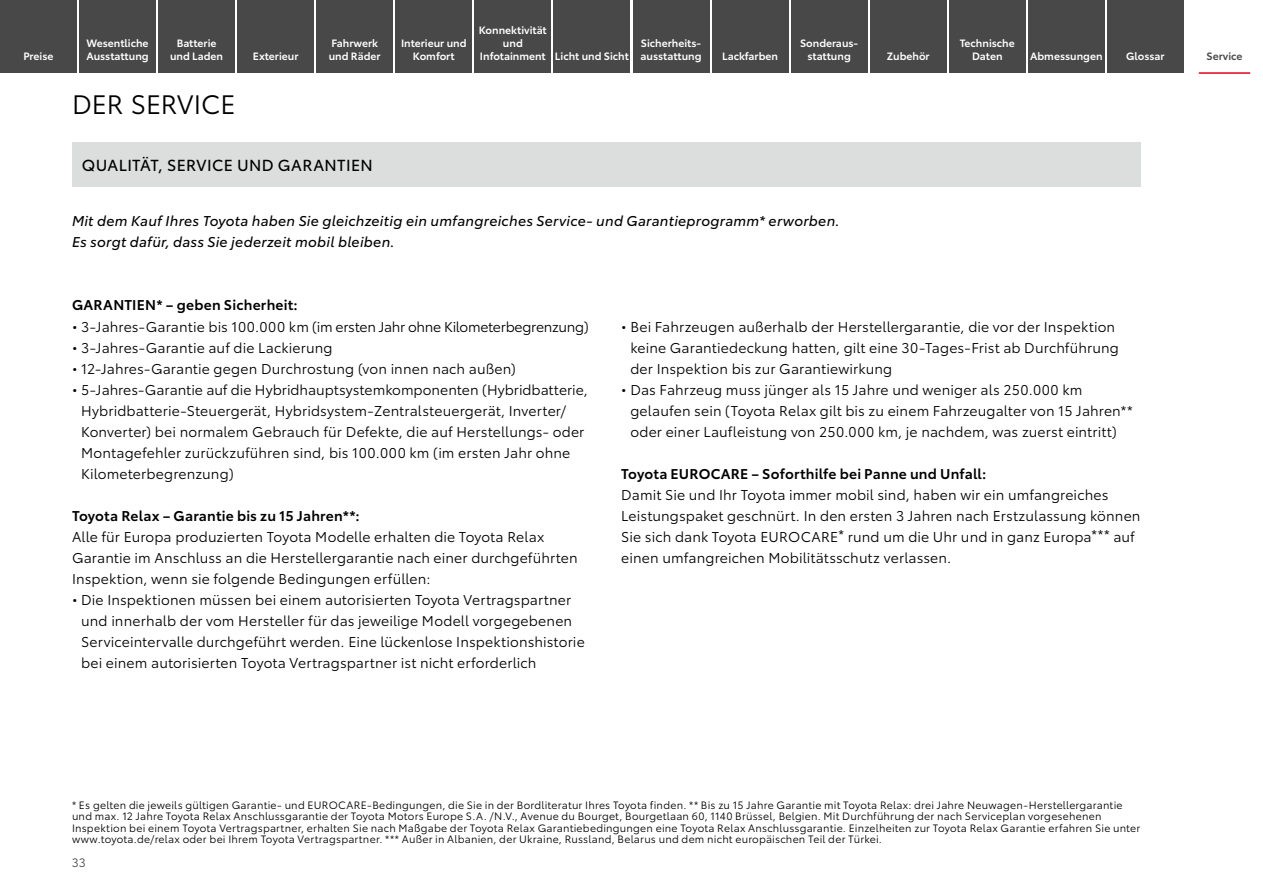
<style>
.page{position:relative;width:1263px;height:893px;background:#fff}
.page>*{position:absolute;margin:0;border:0;box-sizing:border-box;transform-origin:0 0}
.t1{font:26.25px "Toyota Type";letter-spacing:-.005em;color:#000}
.t2{font:15.75px "Toyota Type";letter-spacing:.025em;color:#000}
.t3{font:14.1px/21px "Toyota Type";letter-spacing:.01em;color:#000}
.t4{font:italic 14.1px/21px "Toyota Type";letter-spacing:.015em;color:#000}
.t5{font:14.1px "Toyota Type";letter-spacing:-.015em;color:#000}
.t6{font:600 14.1px "Toyota Type";letter-spacing:.015em;color:#000}
.t7{font:12px "Toyota Type";color:#474847}
.t8{font:10.5px/11.4px "Toyota Type";letter-spacing:.02em;color:#000}
._1_Verlinkung{font:600 10.5px/12.6px "Toyota Type";color:#fff;text-align:center}
._1_Verlinkung_aktuel{font:600 10.5px "Toyota Type";color:#474847}
.s1{font-weight:600}
</style>
<div class="page">
<div style="left:72px;top:142px;width:1069px;height:45px;background:#dcdede"></div>
<div style="left:0;top:0;width:77px;height:72px;background:#474847"></div>
<div style="left:79px;top:0;width:77px;height:72px;background:#474847"></div>
<div style="left:237px;top:0;width:77px;height:72px;background:#474847"></div>
<div style="left:158px;top:0;width:77px;height:72px;background:#474847"></div>
<div style="left:316px;top:0;width:77px;height:72px;background:#474847"></div>
<div style="left:395px;top:0;width:77px;height:72px;background:#474847"></div>
<div style="left:474px;top:0;width:77px;height:72px;background:#474847"></div>
<div style="left:553px;top:0;width:77px;height:72px;background:#474847"></div>
<div style="left:632px;top:0;width:77px;height:72px;background:#474847"></div>
<div style="left:712px;top:0;width:76px;height:72px;background:#474847"></div>
<div style="left:791px;top:0;width:77px;height:72px;background:#474847"></div>
<div style="left:870px;top:0;width:77px;height:72px;background:#474847"></div>
<div style="left:949px;top:0;width:77px;height:72px;background:#474847"></div>
<div style="left:1028px;top:0;width:77px;height:72px;background:#474847"></div>
<div style="left:1107px;top:0;width:77px;height:72px;background:#474847"></div>
<hr style="left:1199px;top:72px;width:51px;height:2px;background:#e7001d">
<p class="_1_Verlinkung" style="left:23px;top:49px;width:32px">Preise</p>
<p class="_1_Verlinkung" style="left:86px;top:36px;width:64px;text-align:left">Wesentliche<br>Ausstattung</p>
<p class="_1_Verlinkung" style="left:170px;top:36px;width:55px">Batterie und Laden</p>
<p class="_1_Verlinkung" style="left:329px;top:36px;width:53px;text-align:left">Fahrwerk und Räder</p>
<p class="_1_Verlinkung" style="left:401px;top:36px;width:67px">Interieur und<br>Komfort</p>
<p class="_1_Verlinkung" style="left:253px;top:49px;width:47px">Exterieur</p>
<p class="_1_Verlinkung" style="left:479px;top:23px;width:69px">Konnektivität und<br>Infotainment</p>
<p class="_1_Verlinkung" style="left:555px;top:49px;width:75px">Licht und Sicht</p>
<p class="_1_Verlinkung" style="left:640px;top:36px;width:63px;text-align:left">Sicherheits&shy;ausstattung</p>
<p class="t1" style="left:72px;top:86px;width:165px">DER SERVICE</p>
<p class="t2" style="left:82px;top:153px;width:292px">QUALITÄT, SERVICE UND GARANTIEN</p>
<p class="_1_Verlinkung" style="left:722px;top:49px;width:57px">Lackfarben</p>
<p class="_1_Verlinkung" style="left:800px;top:36px;width:60px">Sonderaus&shy;stattung</p>
<p class="t4" style="left:72px;top:209px;width:769px">Mit dem Kauf Ihres Toyota haben Sie gleichzeitig ein umfangreiches Service- und Garantieprogramm* erworben.<br>Es sorgt dafür, dass Sie jederzeit mobil bleiben.</p>
<p class="_1_Verlinkung" style="left:887px;top:49px;width:44px">Zubehör</p>
<p class="_1_Verlinkung" style="left:960px;top:36px;width:56px">Technische<br>Daten</p>
<p class="_1_Verlinkung" style="left:1030px;top:49px;width:74px">Abmessungen</p>
<p class="_1_Verlinkung" style="left:1126px;top:49px;width:40px">Glossar</p>
<p class="_1_Verlinkung_aktuel" style="left:1206px;top:48px;width:37px">Service</p>
<p class="t6" style="left:72px;top:295px;width:227px">GARANTIEN* – geben Sicherheit:</p>
<p class="t5" style="left:72px;top:316px;width:518px">• 3-Jahres-Garantie bis 100.000 km (im ersten Jahr ohne Kilometerbegrenzung)</p>
<p class="t3" style="left:72px;top:336px;width:262px">• 3-Jahres-Garantie auf die Lackierung</p>
<p class="t3" style="left:72px;top:357px;width:445px">• 12-Jahres-Garantie gegen Durchrostung (von innen nach außen)</p>
<p class="t3" style="left:81px;top:378px;width:508px;text-indent:-9px">• 5-Jahres-Garantie auf die Hybridhauptsystemkomponenten (Hybridbatterie, Hybridbatterie-Steuergerät, Hybridsystem-Zentralsteuergerät, Inverter/ Konverter) bei normalem Gebrauch für Defekte, die auf Herstellungs- oder Montagefehler zurückzuführen sind, bis 100.000 km (im ersten Jahr ohne Kilometerbegrenzung)</p>
<p class="t3" style="left:72px;top:504px;width:507px"><span class="s1">Toyota Relax – Garantie bis zu 15 Jahren**:<br></span>Alle für Europa produzierten Toyota Modelle erhalten die Toyota Relax Garantie im Anschluss an die Herstellergarantie nach einer durchgeführten Inspektion, wenn sie folgende Bedingungen erfüllen:</p>
<p class="t3" style="left:81px;top:588px;width:505px;text-indent:-9px">• Die Inspektionen müssen bei einem autorisierten Toyota Vertragspartner und innerhalb der vom Hersteller für das jeweilige Modell vorgegebenen Serviceintervalle durchgeführt werden. Eine lückenlose Inspektionshistorie bei einem autorisierten Toyota Vertragspartner ist nicht erforderlich</p>
<p class="t3" style="left:630px;top:315px;width:490px;text-indent:-9px">• Bei Fahrzeugen außerhalb der Herstellergarantie, die vor der Inspektion keine Garantiedeckung hatten, gilt eine 30-Tages-Frist ab Durchführung der Inspektion bis zur Garantiewirkung</p>
<p class="t3" style="left:630px;top:378px;width:504px;text-indent:-9px">• Das Fahrzeug muss jünger als 15 Jahre und weniger als 250.000 km gelaufen sein (Toyota Relax gilt bis zu einem Fahrzeugalter von 15 Jahren** oder einer Laufleistung von 250.000 km, je nachdem, was zuerst eintritt)</p>
<p class="t3" style="left:621px;top:462px;width:521px"><span class="s1">Toyota EUROCARE – Soforthilfe bei Panne und Unfall:<br></span>Damit Sie und Ihr Toyota immer mobil sind, haben wir ein umfangreiches Leistungspaket geschnürt. In den ersten 3 Jahren nach Erstzulassung können Sie sich dank Toyota EUROCARE* rund um die Uhr und in ganz Europa*** auf einen umfangreichen Mobilitätsschutz verlassen.</p>
<p class="t8" style="left:72px;top:799px;width:1070px">* Es gelten die jeweils gültigen Garantie- und EUROCARE-Bedingungen, die Sie in der Bordliteratur Ihres Toyota finden. ** Bis zu 15 Jahre Garantie mit Toyota Relax: drei Jahre Neuwagen-Herstellergarantie und max. 12 Jahre Toyota Relax Anschlussgarantie der Toyota Motors Europe S.A. /N.V., Avenue du Bourget, Bourgetlaan 60, 1140 Brüssel, Belgien. Mit Durchführung der nach Serviceplan vorgesehenen Inspektion bei einem Toyota Vertragspartner, erhalten Sie nach Maßgabe der Toyota Relax Garantiebedingungen eine Toyota Relax Anschlussgarantie. Einzelheiten zur Toyota Relax Garantie erfahren Sie unter www.toyota.de/relax oder bei Ihrem Toyota Vertragspartner. *** Außer in Albanien, der Ukraine, Russland, Belarus und dem nicht europäischen Teil der Türkei.</p>
<p class="t7" style="left:72px;top:854px;width:15px">33</p>
</div>
